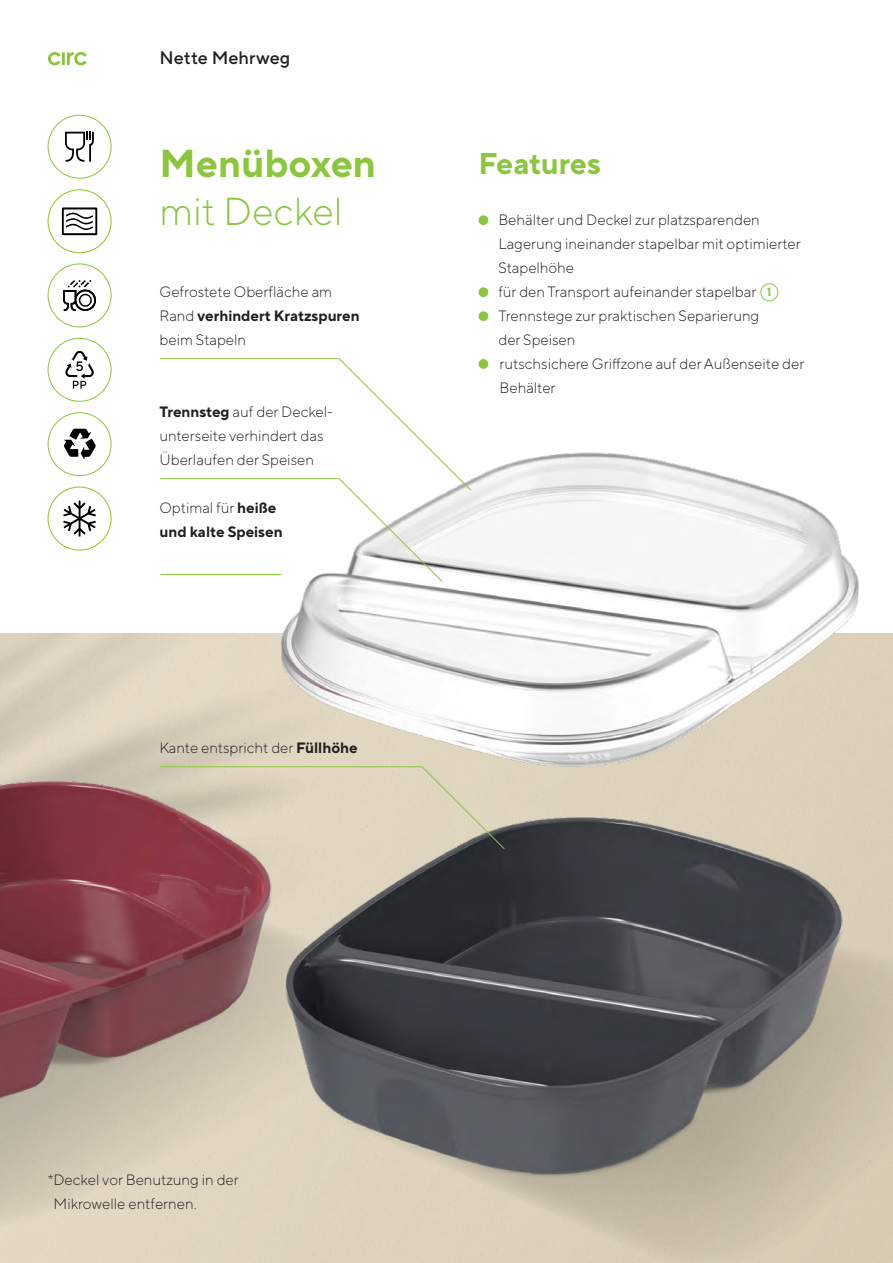
<style>
.page{position:relative;width:893px;height:1263px;background:#fff}
.page>*{position:absolute;margin:0;border:0;box-sizing:border-box;transform-origin:0 0}
.t1{font:700 39px "TT Norms Pro";color:#8bc63e}
.t2{font:300 39px "TT Norms Pro";color:#8bc63e}
.t3{font:700 30px "TT Norms Pro";letter-spacing:-.01em;color:#8bc63e}
.t4{font:500 18px "TT Norms Pro";color:#231f20}
.t5{font:300 15px/24px "TT Norms Pro";color:#231f20}
.t6{font:700 15px/24px "TT Norms Pro";color:#231f20}
.s1{font-weight:700}
.s2{font-weight:300}
.s3{font-weight:700;font-size:12px;color:#8bc63e}
</style>
<div class="page">
<img style="left:0;top:369px;width:893px;height:894px">
<div style="left:479px;top:215px;width:9px;height:10px;background:#8bc63e;border-radius:50%"></div>
<div style="left:479px;top:287px;width:9px;height:10px;background:#8bc63e;border-radius:50%"></div>
<div style="left:760px;top:283px;width:18px;height:18px;border:1px solid #8bc63e;border-radius:50%"></div>
<div style="left:479px;top:311px;width:9px;height:10px;background:#8bc63e;border-radius:50%"></div>
<svg style="left:159px;top:358px;width:313px;height:225px"></svg>
<svg style="left:65px;top:132px;width:29px;height:30px"></svg>
<div style="left:48px;top:115px;width:63px;height:64px;border:1px solid #8bc63e;border-radius:50%"></div>
<svg style="left:63px;top:280px;width:34px;height:31px"></svg>
<div style="left:48px;top:264px;width:63px;height:63px;border:1px solid #8bc63e;border-radius:50%"></div>
<svg style="left:65px;top:351px;width:29px;height:38px"></svg>
<div style="left:48px;top:338px;width:63px;height:64px;border:1px solid #8bc63e;border-radius:50%"></div>
<svg style="left:64px;top:428px;width:32px;height:32px"></svg>
<div style="left:48px;top:412px;width:63px;height:64px;border:1px solid #8bc63e;border-radius:50%"></div>
<svg style="left:62px;top:207px;width:35px;height:28px"></svg>
<div style="left:48px;top:189px;width:63px;height:64px;border:1px solid #94c21f;border-radius:50%"></div>
<div style="left:48px;top:487px;width:63px;height:63px;border:1px solid #94c21f;border-radius:50%"></div>
<svg style="left:63px;top:500px;width:33px;height:37px"></svg>
<hr style="left:161px;top:574px;width:120px;height:1px;background:#8bc63e">
<svg style="left:159px;top:766px;width:346px;height:84px;background:#d1c3b0"></svg>
<div style="left:479px;top:359px;width:9px;height:10px;background:#8bc63e;border-radius:50%"></div>
<svg style="left:48px;top:52px;width:39px;height:13px"></svg>
<p class="t4" style="left:160px;top:45px;width:132px">Nette Mehrweg</p>
<h1 class="t1" style="left:160px;top:134px;width:218px">Menüboxen</h1>
<h1 class="t2" style="left:160px;top:183px;width:185px">mit Deckel</h1>
<p class="t5" style="left:160px;top:278px;width:202px">Gefrostete Oberfläche am<br>Rand <span class="s1">verhindert Kratzspuren </span>beim Stapeln</p>
<p class="t5" style="left:160px;top:398px;width:175px"><span class="s1">Trennsteg</span> auf der Deckel&shy;unterseite verhindert das<br>Überlaufen der Speisen</p>
<p class="t6" style="left:160px;top:494px;width:125px"><span class="s2">Optimal für</span> heiße und kalte Speisen</p>
<p class="t5" style="left:160px;top:734px;width:200px">Kante entspricht der <span class="s1">Füllhöhe</span></p>
<h2 class="t3" style="left:479px;top:141px;width:124px">Features</h2>
<p class="t5" style="left:498px;top:206px;width:308px">Behälter und Deckel zur platzsparenden<br>Lagerung ineinander stapelbar mit optimierter<br>Stapelhöhe<br>für den Transport aufeinander stapelbar <span class="s3">1<br></span>Trennstege zur praktischen Separierung<br>der Speisen<br>rutschsichere Griffzone auf der Außenseite der<br>Behälter</p>
<p class="t5" style="left:54px;top:1166px;width:187px;text-indent:-6px">*Deckel vor Benutzung in der<br>Mikrowelle entfernen.</p>
</div>
